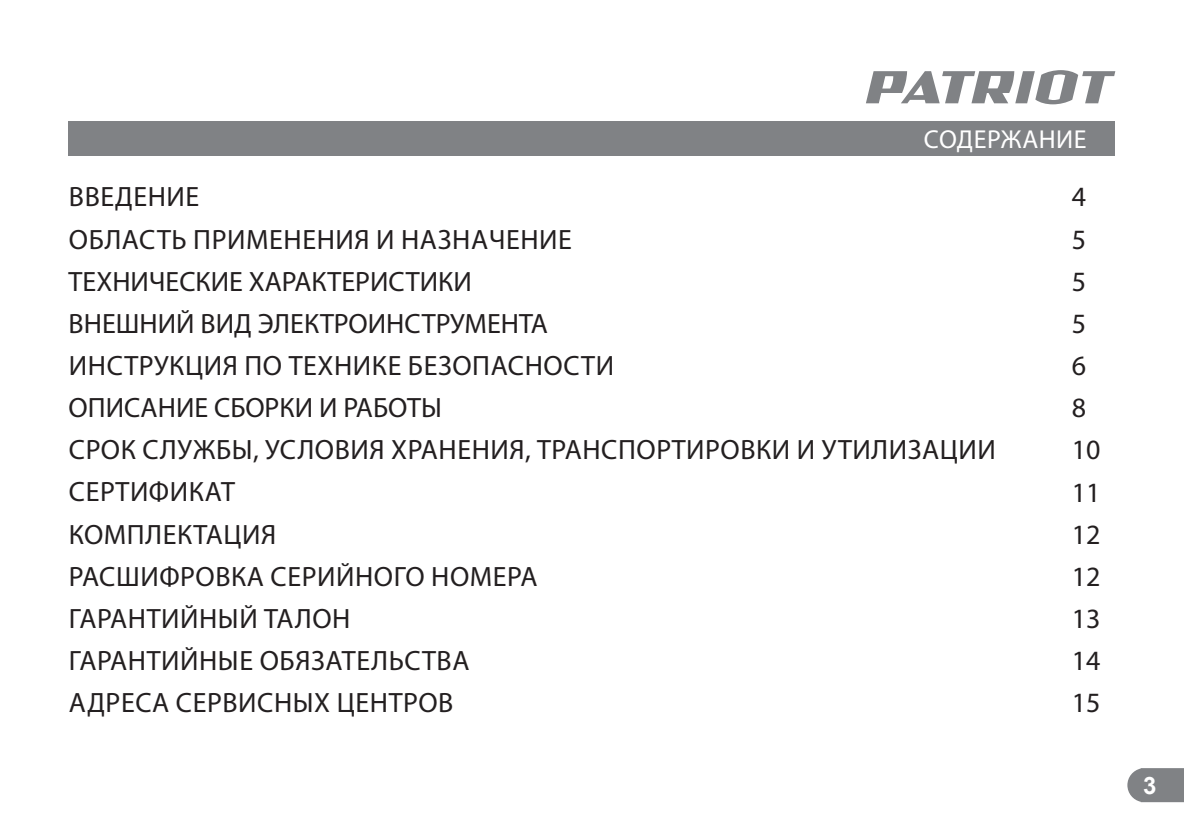
<style>
.page{position:relative;width:1184px;height:836px;background:#fff}
.page>*{position:absolute;margin:0;border:0;box-sizing:border-box;transform-origin:0 0}
.t1{font:28px/42.2px "Myriad Pro";letter-spacing:.02em;color:#231f20}
.t2{font:28px/42.2px "Myriad Pro";color:#231f20}
.t3{font:26px "Myriad Pro";letter-spacing:.02em;color:#fff}
.t4{font:700 24px "Arial";color:#fff}
</style>
<div class="page">
<svg style="left:1127px;top:768px;width:57px;height:33px;background:#888a8d"></svg>
<svg style="left:866px;top:70px;width:249px;height:34px"></svg>
<div style="left:69px;top:121px;width:1046px;height:34px;background:#808285"></div>
<p class="t3" style="left:924px;top:123px;width:164px">СОДЕРЖАНИЕ</p>
<p class="t1" style="left:69px;top:175px;width:929px">ВВЕДЕНИЕ<br>ОБЛАСТЬ ПРИМЕНЕНИЯ И НАЗНАЧЕНИЕ<br>ТЕХНИЧЕСКИЕ ХАРАКТЕРИСТИКИ<br>ВНЕШНИЙ ВИД ЭЛЕКТРОИНСТРУМЕНТА<br>ИНСТРУКЦИЯ ПО ТЕХНИКЕ БЕЗОПАСНОСТИ<br>ОПИСАНИЕ СБОРКИ И РАБОТЫ<br>СРОК СЛУЖБЫ, УСЛОВИЯ ХРАНЕНИЯ, ТРАНСПОРТИРОВКИ И УТИЛИЗАЦИИ<br>СЕРТИФИКАТ<br>КОМПЛЕКТАЦИЯ<br>РАСШИФРОВКА СЕРИЙНОГО НОМЕРА<br>ГАРАНТИЙНЫЙ ТАЛОН<br>ГАРАНТИЙНЫЕ ОБЯЗАТЕЛЬСТВА<br>АДРЕСА СЕРВИСНЫХ ЦЕНТРОВ</p>
<p class="t2" style="left:1072px;top:175px;width:30px">4<br>5<br>5<br>5<br>6<br>8<br>10<br>11<br>12<br>12<br>13<br>14<br>15</p>
<p class="t4" style="left:1143px;top:769px;width:15px">3</p>
</div>
